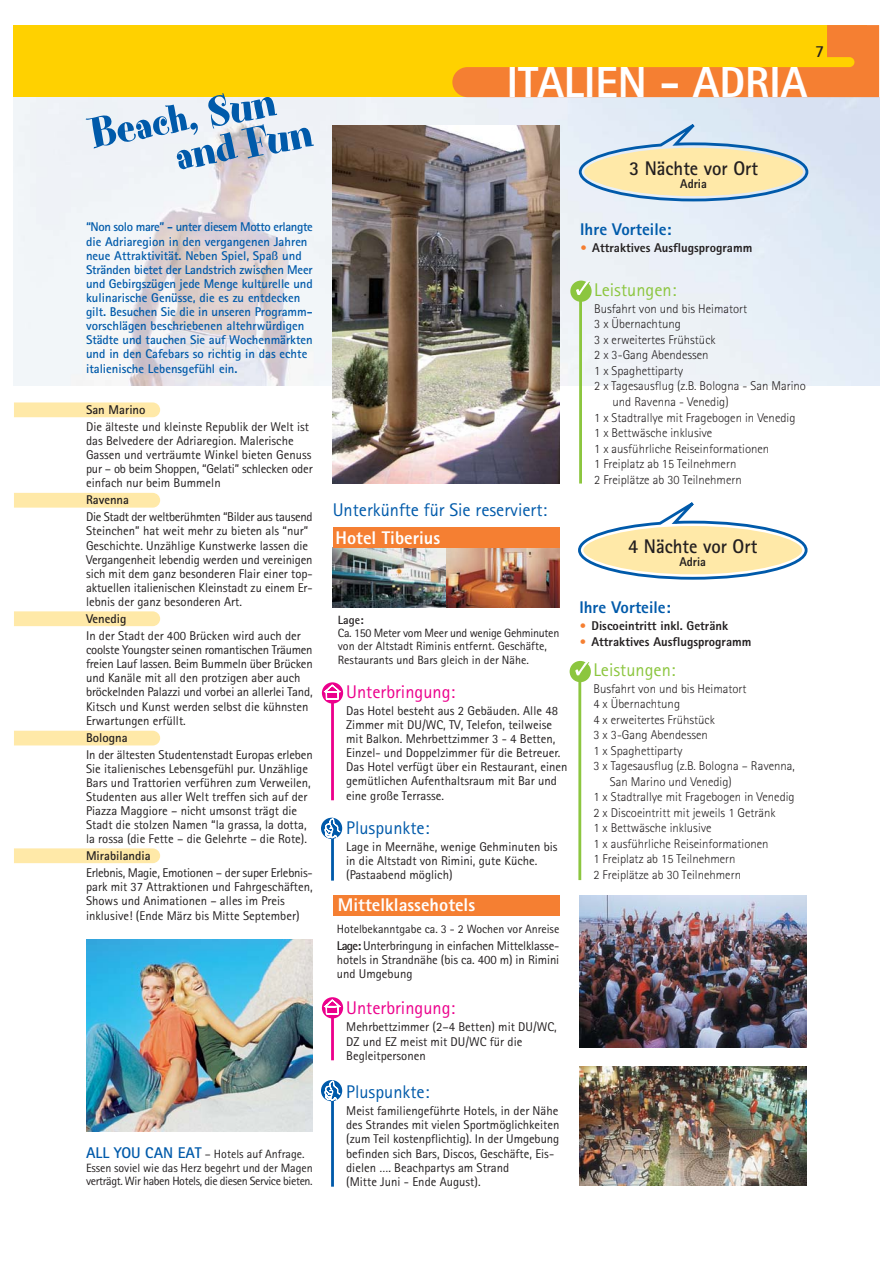
<style>
.page{position:relative;width:893px;height:1263px;background:#fff}
.page>*{position:absolute;margin:0;border:0;box-sizing:border-box;transform-origin:0 0}
.t1{font:48px/36.8px "Spumoni LP";color:#005aaa}
.t2{font:800 43.5px "Rotis Sans Serif";color:#fff}
.t3{font:700 19.8px "Rotis Sans Serif";color:#231f20;scale:.95 1}
.t4{font:18.3px "Rotis Sans Serif";color:#005aaa}
.t5{font:800 18.3px "Rotis Sans Serif";color:#fff}
.t6{font:18.3px "Rotis Sans Serif";color:#ec008c}
.t7{font:18.3px "Rotis Sans Serif";color:#8cc63f}
.t8{font:800 16.95px "Rotis Sans Serif";color:#005aaa}
.t9{font:700 16.95px "Rotis Sans Serif";color:#231f20}
.t10{font:12.75px/14.1px "Rotis Sans Serif";color:#231f20}
.t11{font:300 12.75px "Rotis Sans Serif";color:#231f20}
.t12{font:700 12.75px/14.1px "Rotis Sans Serif";color:#005aaa}
.t13{font:800 12.75px "Rotis Sans Serif";color:#231f20}
.t14{font:700 12.75px "Rotis Sans Serif";color:#231f20}
.t15{font:800 12.75px "Rotis Sans Serif";color:#231f20;scale:.95 1}
.t16{font:12px/13.4px "Rotis Sans Serif";letter-spacing:-.005em;color:#231f20}
.t17{font:700 12px "Rotis Sans Serif";color:#231f20}
.s1{font-weight:700;font-size:15.6px;color:#005aaa}
.s2{font-weight:700}
.s3{color:#f57f32}
</style>
<div class="page">
<hr style="left:331px;top:696px;width:3px;height:104px;background:#ec008c">
<img style="left:333px;top:547px;width:226px;height:60px">
<img style="left:14px;top:97px;width:865px;height:288px">
<svg style="left:14px;top:848px;width:146px;height:15px;background:#ffe9ab"></svg>
<div style="left:14px;top:731px;width:146px;height:14px;background:#ffe9a8"></div>
<svg style="left:14px;top:611px;width:146px;height:15px;background:#ffe9ab"></svg>
<svg style="left:14px;top:493px;width:146px;height:15px;background:#ffe9aa"></svg>
<div style="left:14px;top:25px;width:853px;height:72px;background:#ffd100"></div>
<svg style="left:452px;top:25px;width:427px;height:72px"></svg>
<div style="left:569px;top:661px;width:22px;height:21px;background:#8cc63f;border-radius:50%"></div>
<svg style="left:575px;top:661px;width:14px;height:15px"></svg>
<hr style="left:578px;top:678px;width:3px;height:202px;background:#8cc63f">
<hr style="left:331px;top:1016px;width:3px;height:44px;background:#ec008c">
<div style="left:322px;top:997px;width:21px;height:21px;background:#ec008c;border-radius:50%"></div>
<svg style="left:324px;top:998px;width:18px;height:17px"></svg>
<hr style="left:331px;top:1100px;width:3px;height:87px;background:#005aaa">
<svg style="left:321px;top:1080px;width:20px;height:21px"></svg>
<div style="left:333px;top:895px;width:226px;height:20px;background:#f57f32"></div>
<img style="left:579px;top:1066px;width:227px;height:120px">
<img style="left:86px;top:940px;width:226px;height:192px">
<svg style="left:14px;top:402px;width:146px;height:15px;background:#ffe9ab"></svg>
<svg style="left:578px;top:502px;width:230px;height:78px"></svg>
<div style="left:570px;top:281px;width:21px;height:21px;background:#8cc63f;border-radius:50%"></div>
<svg style="left:576px;top:281px;width:14px;height:14px"></svg>
<hr style="left:579px;top:298px;width:3px;height:186px;background:#8cc63f">
<svg style="left:577px;top:112px;width:232px;height:91px;background:#dcdfd2"></svg>
<div style="left:333px;top:527px;width:226px;height:20px;background:#f57f32"></div>
<svg style="left:322px;top:682px;width:21px;height:22px"></svg>
<svg style="left:324px;top:683px;width:18px;height:17px"></svg>
<hr style="left:331px;top:831px;width:3px;height:50px;background:#005aaa">
<svg style="left:321px;top:818px;width:20px;height:21px"></svg>
<img style="left:579px;top:896px;width:227px;height:152px">
<img style="left:333px;top:125px;width:226px;height:358px">
<h1 class="t1" style="left:167px;top:107px;width:140px;text-indent:-79px;rotate:-10deg">Beach, Sun and Fun</h1>
<p class="t12" style="left:86px;top:221px;width:228px">“Non solo mare” - unter diesem Motto erlangte die Adriaregion in den vergangenen Jahren neue Attraktivität. Neben Spiel, Spaß und Stränden bietet der Landstrich zwischen Meer und Gebirgszügen jede Menge kulturelle und kulinarische Genüsse, die es zu entdecken gilt. Besuchen Sie die in unseren Programm&shy;vorschlägen beschriebenen altehrwürdigen Städte und tauchen Sie auf Wochenmärkten und in den Cafebars so richtig in das echte italienische Lebensgefühl ein.</p>
<p class="t14" style="left:86px;top:405px;width:61px">San Marino</p>
<p class="t10" style="left:86px;top:421px;width:228px">Die älteste und kleinste Republik der Welt ist das Belvedere der Adriaregion. Malerische Gassen und verträumte Winkel bieten Genuss pur – ob beim Shoppen, “Gelati” schlecken oder einfach nur beim Bummeln</p>
<p class="t14" style="left:86px;top:496px;width:45px">Ravenna</p>
<p class="t10" style="left:86px;top:511px;width:228px">Die Stadt der weltberühmten “Bilder aus tausend Steinchen” hat weit mehr zu bieten als “nur” Geschichte. Unzählige Kunstwerke lassen die Vergangenheit lebendig werden und vereinigen sich mit dem ganz besonderen Flair einer top&shy;aktuellen italienischen Kleinstadt zu einem Er&shy;lebnis der ganz besonderen Art.</p>
<p class="t14" style="left:86px;top:614px;width:42px">Venedig</p>
<p class="t10" style="left:86px;top:630px;width:228px">In der Stadt der 400 Brücken wird auch der coolste Youngster seinen romantischen Träumen freien Lauf lassen. Beim Bummeln über Brücken und Kanäle mit all den protzigen aber auch bröckelnden Palazzi und vorbei an allerlei Tand, Kitsch und Kunst werden selbst die kühnsten Erwartungen erfüllt.</p>
<p class="t14" style="left:86px;top:733px;width:43px">Bologna</p>
<p class="t10" style="left:86px;top:749px;width:228px">In der ältesten Studentenstadt Europas erleben Sie italienisches Lebensgefühl pur. Unzählige Bars und Trattorien verführen zum Verweilen, Studenten aus aller Welt treffen sich auf der Piazza Maggiore – nicht umsonst trägt die Stadt die stolzen Namen “la grassa, la dotta, la rossa (die Fette – die Gelehrte – die Rote).</p>
<p class="t14" style="left:86px;top:851px;width:66px">Mirabilandia</p>
<p class="t10" style="left:86px;top:867px;width:228px">Erlebnis, Magie, Emotionen – der super Erlebnis&shy;park mit 37 Attraktionen und Fahrgeschäften, Shows und Animationen – alles im Preis inklusive! (Ende März bis Mitte September)</p>
<p class="t16" style="left:86px;top:1149px;width:228px"><span class="s1">ALL YOU CAN EAT</span> – Hotels auf Anfrage.<br>Essen soviel wie das Herz begehrt und der Magen verträgt. Wir haben Hotels, die diesen Service bieten.</p>
<h2 class="t2" style="left:507px;top:67px;width:302px">ITALIEN - ADRIA</h2>
<h3 class="t9" style="left:815px;top:45px;width:11px">7</h3>
<h3 class="t4" style="left:333px;top:504px;width:216px">Unterkünfte für Sie reserviert:</h3>
<h3 class="t5" style="left:335px;top:532px;width:106px">Hotel Tiberius</h3>
<p class="t17" style="left:338px;top:615px;width:27px">Lage:</p>
<p class="t16" style="left:338px;top:627px;width:223px">Ca. 150 Meter vom Meer und wenige Gehminuten von der Altstadt Riminis entfernt. Geschäfte,<br>Restaurants und Bars gleich in der Nähe.</p>
<h3 class="t6" style="left:346px;top:685px;width:111px">Unterbringung:</h3>
<p class="t10" style="left:346px;top:705px;width:223px">Das Hotel besteht aus 2 Gebäuden. Alle 48<br>Zimmer mit DU/WC, TV, Telefon, teilweise mit Balkon. Mehrbettzimmer 3 - 4 Betten, Einzel- und Doppelzimmer für die Betreuer.<br>Das Hotel verfügt über ein Restaurant, einen gemütlichen Aufenthaltsraum mit Bar und eine große Terrasse.</p>
<h3 class="t4" style="left:346px;top:822px;width:85px">Pluspunkte:</h3>
<p class="t10" style="left:346px;top:841px;width:213px">Lage in Meernähe, wenige Gehminuten bis in die Altstadt von Rimini, gute Küche. (Pastaabend möglich)</p>
<h3 class="t5" style="left:338px;top:898px;width:139px">Mittelklassehotels</h3>
<p class="t16" style="left:337px;top:923px;width:224px">Hotelbekanntgabe ca. 3 - 2 Wochen vor Anreise</p>
<p class="t10" style="left:337px;top:940px;width:224px;text-align:justify"><span class="s2">Lage:</span>Unterbringung in einfachen Mittelklasse&shy;hotels in Strandnähe (bis ca. 400 m) in Rimini und Umgebung</p>
<h3 class="t6" style="left:346px;top:1002px;width:111px">Unterbringung:</h3>
<p class="t10" style="left:346px;top:1021px;width:212px">Mehrbettzimmer (2–4 Betten) mit DU/WC,<br>DZ und EZ meist mit DU/WC für die<br>Begleitpersonen</p>
<h3 class="t4" style="left:346px;top:1086px;width:85px">Pluspunkte:</h3>
<p class="t10" style="left:346px;top:1105px;width:215px">Meist familiengeführte Hotels, in der Nähe des Strandes mit vielen Sportmöglichkeiten (zum Teil kostenpflichtig). In der Umgebung befinden sich Bars, Discos, Geschäfte, Eis&shy;dielen …. Beachpartys am Strand<br>(Mitte Juni - Ende August).</p>
<h3 class="t3" style="left:629px;top:161px;width:137px">3 Nächte vor Ort</h3>
<p class="t15" style="left:680px;top:179px;width:29px">Adria</p>
<h3 class="t8" style="left:580px;top:223px;width:93px">Ihre Vorteile:</h3>
<p class="t13" style="left:580px;top:243px;width:173px"><span class="s3">•</span> Attraktives Ausflugsprogramm</p>
<h3 class="t7" style="left:594px;top:283px;width:84px">Leistungen:</h3>
<p class="t11" style="left:594px;top:304px;width:154px">Busfahrt von und bis Heimatort</p>
<p class="t11" style="left:594px;top:320px;width:88px">3 x Übernachtung</p>
<p class="t11" style="left:594px;top:335px;width:123px">3 x erweitertes Frühstück</p>
<p class="t11" style="left:594px;top:351px;width:116px">2 x 3-Gang Abendessen</p>
<p class="t11" style="left:594px;top:366px;width:90px">1 x Spaghettiparty</p>
<p class="t11" style="left:594px;top:382px;width:213px">2 x Tagesausflug (z.B. Bologna - San Marino</p>
<p class="t11" style="left:612px;top:397px;width:118px">und Ravenna - Venedig)</p>
<p class="t11" style="left:594px;top:413px;width:203px">1 x Stadtrallye mit Fragebogen in Venedig</p>
<p class="t11" style="left:594px;top:428px;width:120px">1 x Bettwäsche inklusive</p>
<p class="t11" style="left:594px;top:444px;width:177px">1 x ausführliche Reiseinformationen</p>
<p class="t11" style="left:594px;top:459px;width:144px">1 Freiplatz ab 15 Teilnehmern</p>
<p class="t11" style="left:594px;top:475px;width:149px">2 Freiplätze ab 30 Teilnehmern</p>
<h3 class="t3" style="left:628px;top:540px;width:137px">4 Nächte vor Ort</h3>
<p class="t15" style="left:679px;top:557px;width:29px">Adria</p>
<h3 class="t8" style="left:579px;top:601px;width:93px">Ihre Vorteile:</h3>
<p class="t13" style="left:579px;top:621px;width:150px"><span class="s3">•</span> Discoeintritt inkl. Getränk</p>
<p class="t13" style="left:579px;top:637px;width:173px"><span class="s3">•</span> Attraktives Ausflugsprogramm</p>
<h3 class="t7" style="left:593px;top:663px;width:84px">Leistungen:</h3>
<p class="t11" style="left:593px;top:684px;width:154px">Busfahrt von und bis Heimatort</p>
<p class="t11" style="left:593px;top:699px;width:88px">4 x Übernachtung</p>
<p class="t11" style="left:593px;top:715px;width:123px">4 x erweitertes Frühstück</p>
<p class="t11" style="left:593px;top:730px;width:116px">3 x 3-Gang Abendessen</p>
<p class="t11" style="left:593px;top:746px;width:90px">1 x Spaghettiparty</p>
<p class="t11" style="left:593px;top:761px;width:203px">3 x Tagesausflug (z.B. Bologna – Ravenna,</p>
<p class="t11" style="left:610px;top:777px;width:123px">San Marino und Venedig)</p>
<p class="t11" style="left:593px;top:792px;width:203px">1 x Stadtrallye mit Fragebogen in Venedig</p>
<p class="t11" style="left:593px;top:808px;width:184px">2 x Discoeintritt mit jeweils 1 Getränk</p>
<p class="t11" style="left:593px;top:824px;width:120px">1 x Bettwäsche inklusive</p>
<p class="t11" style="left:593px;top:839px;width:177px">1 x ausführliche Reiseinformationen</p>
<p class="t11" style="left:593px;top:855px;width:144px">1 Freiplatz ab 15 Teilnehmern</p>
<p class="t11" style="left:593px;top:870px;width:149px">2 Freiplätze ab 30 Teilnehmern</p>
</div>
